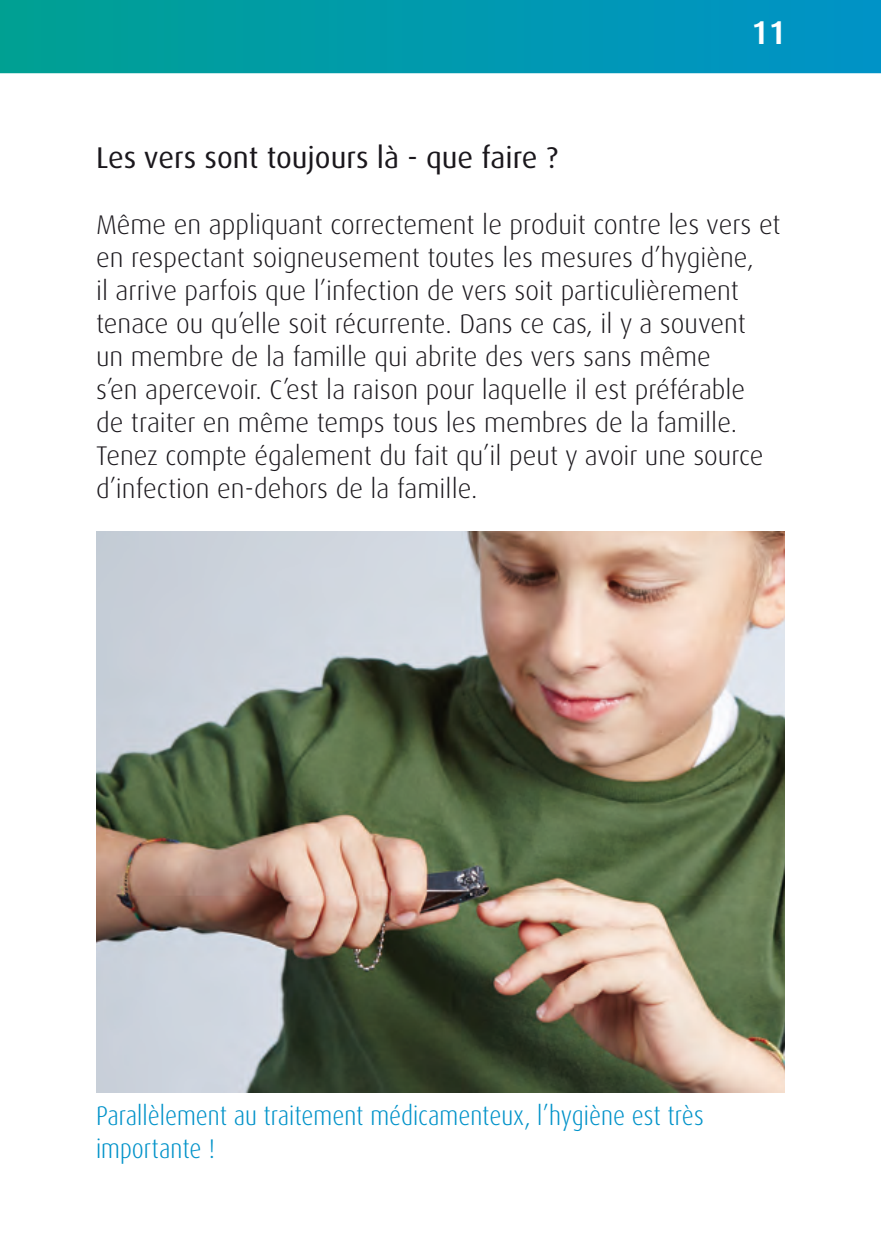
<style>
.page{position:relative;width:881px;height:1247px;background:#fff}
.page>*{position:absolute;margin:0;border:0;box-sizing:border-box;transform-origin:0 0}
.t1{font:700 condensed 33px "Dax OT";color:#fff}
.t2{font:30px "Dax OT";color:#1a171c}
.t3{font:300 27px/33px "Dax OT";color:#1a171c}
.t4{font:300 condensed 27px/33px "Dax OT";color:#0092c9}
</style>
<div class="page">
<div style="left:0;top:0;width:881px;height:73px;background:linear-gradient(to right,#00a093,#0093c8)"></div>
<img style="left:96px;top:531px;width:689px;height:561px">
<p class="t1" style="left:752px;top:12px;width:34px">11</p>
<p class="t2" style="left:96px;top:139px;width:464px">Les vers sont toujours là - que faire ?</p>
<p class="t3" style="left:96px;top:208px;width:686px">Même en appliquant correctement le produit contre les vers et en respectant soigneusement toutes les mesures d’hygiène,<br>il arrive parfois que l’infection de vers soit particulièrement tenace ou qu’elle soit récurrente. Dans ce cas, il y a souvent<br>un membre de la famille qui abrite des vers sans même<br>s’en apercevoir. C’est la raison pour laquelle il est préférable<br>de traiter en même temps tous les membres de la famille.<br>Tenez compte également du fait qu’il peut y avoir une source d’infection en-dehors de la famille.</p>
<p class="t4" style="left:96px;top:1099px;width:609px">Parallèlement au traitement médicamenteux, l’hygiène est très importante !</p>
</div>
